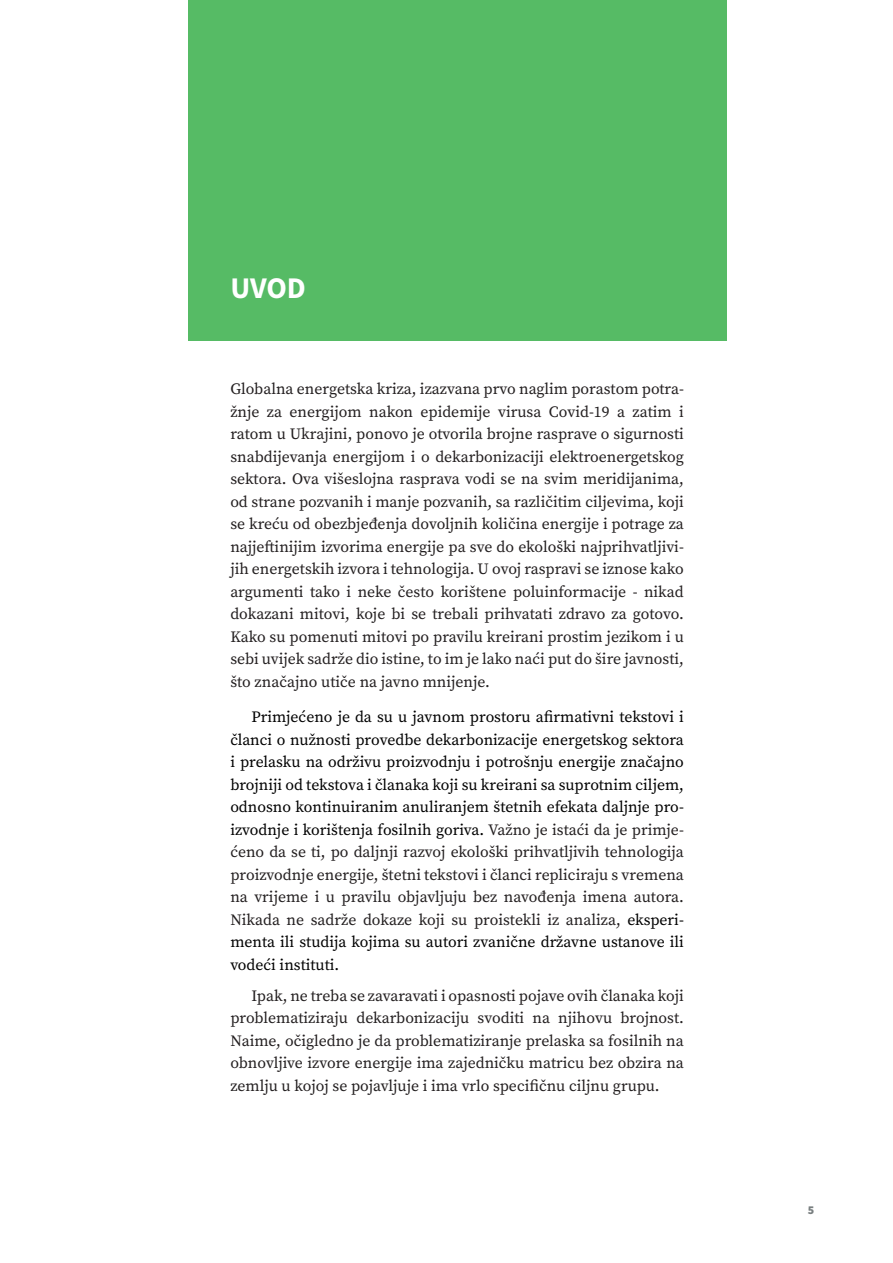
<style>
.page{position:relative;width:893px;height:1263px;background:#fff}
.page>*{position:absolute;margin:0;border:0;box-sizing:border-box;transform-origin:0 0}
.naslov_1{font:700 30px "Source Sans Pro";color:#fff}
.text_neuvuceni{font:15.75px/22.5px "Source Serif Pro";color:#231f20;text-align:justify}
.text{font:15.75px/22.5px "Source Serif Pro";color:#000;text-align:justify}
.text-2{font:15.75px/22.5px "Source Serif Pro";color:#231f20;text-align:justify}
.t1{font:900 12px "Source Sans Pro";color:#787e7f}
.s1{color:#231f20}
</style>
<div class="page">
<div style="left:188px;top:0;width:538px;height:340px;background:#56bb65"></div>
<p class="naslov_1" style="left:230px;top:267px;width:77px">UVOD</p>
<p class="text_neuvuceni" style="left:230px;top:378px;width:455px">Globalna energetska kriza, izazvana prvo naglim porastom potra&shy;žnje za energijom nakon epidemije virusa Covid-19 a zatim i ratom u Ukrajini, ponovo je otvorila brojne rasprave o sigurnosti snabdijevanja energijom i o dekarbonizaciji elektroenergetskog sektora. Ova višeslojna rasprava vodi se na svim meridijanima, od strane pozvanih i manje pozvanih, sa različitim ciljevima, koji se kreću od obezbjeđenja dovoljnih količina energije i potrage za najjeftinijim izvorima energije pa sve do ekološki najprihvatljivi&shy;jih energetskih izvora i tehnologija. U ovoj raspravi se iznose kako argumenti tako i neke često korištene poluinformacije - nikad dokazani mitovi, koje bi se trebali prihvatati zdravo za gotovo.<br>Kako su pomenuti mitovi po pravilu kreirani prostim jezikom i u sebi uvijek sadrže dio istine, to im je lako naći put do šire javnosti, što značajno utiče na javno mnijenje.</p>
<p class="text" style="left:230px;top:705px;width:455px;text-indent:21px">Primjećeno je da su u javnom prostoru afirmativni tekstovi i članci o nužnosti provedbe dekarbonizacije energetskog sektora i prelasku na održivu proizvodnju i potrošnju energije značajno brojniji od tekstova i članaka koji su kreirani sa suprotnim ciljem, odnosno kontinuiranim anuliranjem štetnih efekata daljnje pro&shy;izvodnje i korištenja fosilnih goriva. <span class="s1">Važno je istaći da je primje&shy;ćeno da se ti, po daljnji razvoj ekološki prihvatljivih tehnologija proizvodnje energije, štetni tekstovi i članci repliciraju s vremena na vrijeme i u pravilu objavljuju bez navođenja imena autora.<br>Nikada ne sadrže dokaze koji su proistekli iz analiza,</span> eksperi&shy;menta ili studija kojima su autori zvanične državne ustanove ili vodeći instituti.</p>
<p class="text-2" style="left:230px;top:984px;width:455px;text-indent:21px">Ipak, ne treba se zavaravati i opasnosti pojave ovih članaka koji problematiziraju dekarbonizaciju svoditi na njihovu brojnost.<br>Naime, očigledno je da problematiziranje prelaska sa fosilnih na obnovljive izvore energije ima zajedničku matricu bez obzira na zemlju u kojoj se pojavljuje i ima vrlo specifičnu ciljnu grupu.</p>
<p class="t1" style="left:808px;top:1202px;width:8px">5</p>
</div>
